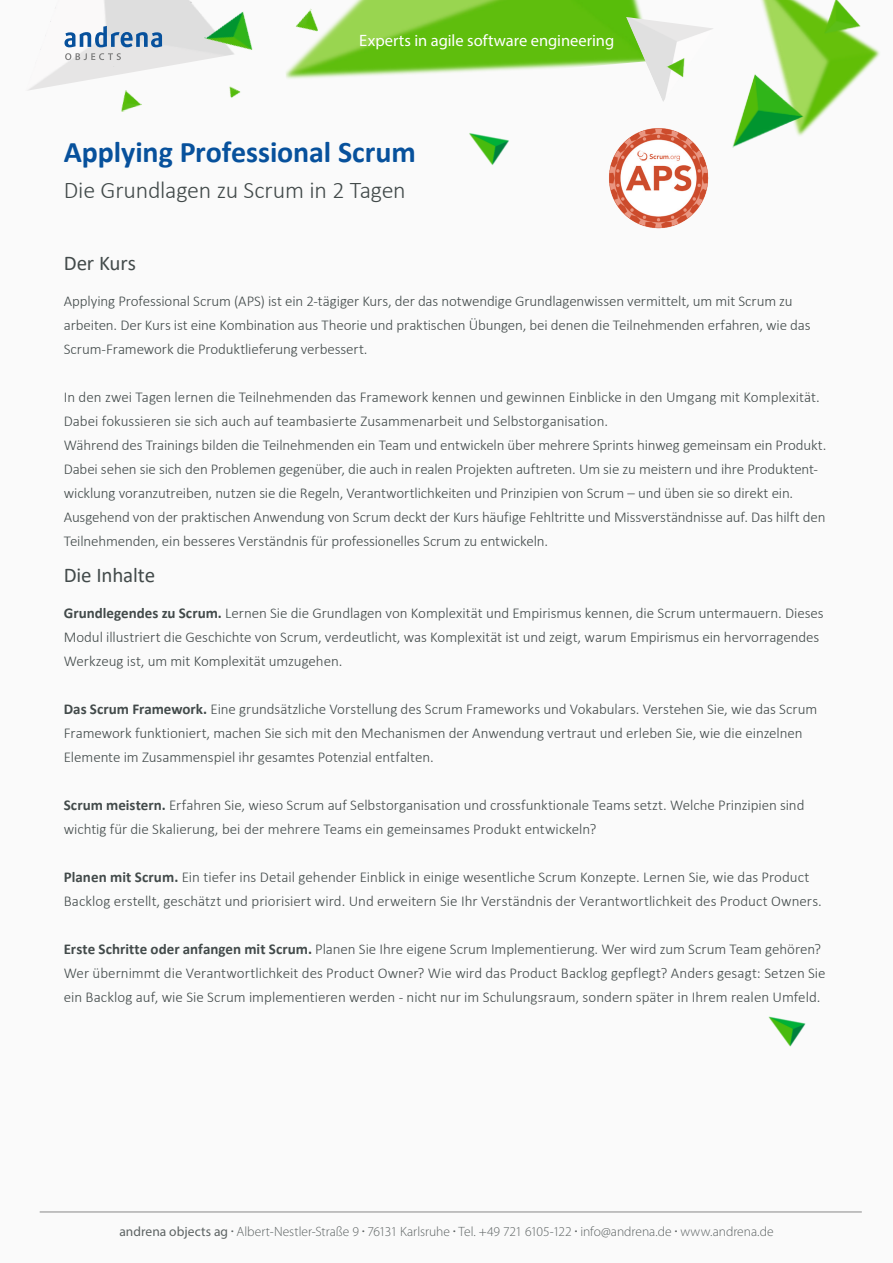
<style>
.page{position:relative;width:893px;height:1263px;background:#fafafa}
.page>*{position:absolute;margin:0;border:0;box-sizing:border-box;transform-origin:0 0}
.t1{font:700 30px "Calibri";letter-spacing:-.005em;color:#07519c}
.t2{font:300 24px "Calibri";letter-spacing:-.01em;color:#424a4a}
.t3{font:21px "Calibri";letter-spacing:-.01em;color:#424a4a}
.t4{font:16.5px "Myriad Pro";color:#fff}
.t5{font:300 15px/24px "Calibri";letter-spacing:-.005em;color:#424a4a}
.t6{font:300 13.5px "Myriad Pro";color:#5d6363}
.s1{font-weight:700}
.s2{font-weight:400}
.s3{font-size:10.5px}
</style>
<div class="page">
<hr style="left:40px;top:1211px;width:822px;height:1px;background:#131413">
<img style="left:121px;top:91px;width:21px;height:21px">
<img style="left:29px;top:0;width:156px;height:91px">
<svg style="left:65px;top:53px;width:56px;height:7px"></svg>
<svg style="left:64px;top:26px;width:98px;height:21px"></svg>
<img style="left:185px;top:0;width:68px;height:98px">
<img style="left:286px;top:0;width:356px;height:79px">
<img style="left:626px;top:17px;width:40px;height:85px">
<img style="left:666px;top:0;width:214px;height:148px">
<img style="left:768px;top:1016px;width:38px;height:31px">
<img style="left:469px;top:133px;width:40px;height:32px">
<img style="left:609px;top:128px;width:100px;height:100px">
<p class="t4" style="left:359px;top:30px;width:256px">Experts in agile software engineering</p>
<h1 class="t1" style="left:64px;top:131px;width:353px">Applying Professional Scrum</h1>
<h2 class="t2" style="left:64px;top:175px;width:343px">Die Grundlagen zu Scrum in 2 Tagen</h2>
<h3 class="t3" style="left:64px;top:248px;width:74px">Der Kurs</h3>
<p class="t5" style="left:64px;top:289px;width:748px">Applying Professional Scrum (APS) ist ein 2-tägiger Kurs, der das notwendige Grundlagenwissen vermittelt, um mit Scrum zu arbeiten. Der Kurs ist eine Kombination aus Theorie und praktischen Übungen, bei denen die Teilnehmenden erfahren, wie das<br>Scrum-Framework die Produktlieferung verbessert.</p>
<p class="t5" style="left:64px;top:385px;width:764px">In den zwei Tagen lernen die Teilnehmenden das Framework kennen und gewinnen Einblicke in den Umgang mit Komplexität.<br>Dabei fokussieren sie sich auch auf teambasierte Zusammenarbeit und Selbstorganisation.<br>Während des Trainings bilden die Teilnehmenden ein Team und entwickeln über mehrere Sprints hinweg gemeinsam ein Produkt.<br>Dabei sehen sie sich den Problemen gegenüber, die auch in realen Projekten auftreten. Um sie zu meistern und ihre Produktent&shy;wicklung voranzutreiben, nutzen sie die Regeln, Verantwortlichkeiten und Prinzipien von Scrum – und üben sie so direkt ein.<br>Ausgehend von der praktischen Anwendung von Scrum deckt der Kurs häufige Fehltritte und Missverständnisse auf. Das hilft den Teilnehmenden, ein besseres Verständnis für professionelles Scrum zu entwickeln.</p>
<h3 class="t3" style="left:64px;top:560px;width:93px">Die Inhalte</h3>
<p class="t5" style="left:64px;top:601px;width:761px"><span class="s1">Grundlegendes zu Scrum.</span> Lernen Sie die Grundlagen von Komplexität und Empirismus kennen, die Scrum untermauern. Dieses<br>Modul illustriert die Geschichte von Scrum, verdeutlicht, was Komplexität ist und zeigt, warum Empirismus ein hervorragendes<br>Werkzeug ist, um mit Komplexität umzugehen.</p>
<p class="t5" style="left:64px;top:697px;width:755px"><span class="s1">Das Scrum Framework.</span> Eine grundsätzliche Vorstellung des Scrum Frameworks und Vokabulars. Verstehen Sie, wie das Scrum<br>Framework funktioniert, machen Sie sich mit den Mechanismen der Anwendung vertraut und erleben Sie, wie die einzelnen<br>Elemente im Zusammenspiel ihr gesamtes Potenzial entfalten.</p>
<p class="t5" style="left:64px;top:793px;width:742px"><span class="s1">Scrum meistern.</span> Erfahren Sie, wieso Scrum auf Selbstorganisation und crossfunktionale Teams setzt. Welche Prinzipien sind wichtig für die Skalierung, bei der mehrere Teams ein gemeinsames Produkt entwickeln?</p>
<p class="t5" style="left:64px;top:865px;width:760px"><span class="s1">Planen mit Scrum.</span> Ein tiefer ins Detail gehender Einblick in einige wesentliche Scrum Konzepte. Lernen Sie, wie das Product<br>Backlog erstellt, geschätzt und priorisiert wird. Und erweitern Sie Ihr Verständnis der Verantwortlichkeit des Product Owners.</p>
<p class="t5" style="left:64px;top:937px;width:763px"><span class="s1">Erste Schritte oder anfangen mit Scrum.</span> Planen Sie Ihre eigene Scrum Implementierung. Wer wird zum Scrum Team gehören?<br>Wer übernimmt die Verantwortlichkeit des Product Owner? Wie wird das Product Backlog gepflegt? Anders gesagt: Setzen Sie ein Backlog auf, wie Sie Scrum implementieren werden - nicht nur im Schulungsraum, sondern später in Ihrem realen Umfeld.</p>
<p class="t6" style="left:119px;top:1223px;width:656px"><span class="s2">andrena objects ag</span> <span class="s3">•</span> Albert-Nestler-Straße 9 <span class="s3">•</span> 76131 Karlsruhe <span class="s3">•</span> Tel. +49 721 6105-122 <span class="s3">•</span> info@andrena.de <span class="s3">•</span> www.andrena.de</p>
</div>
